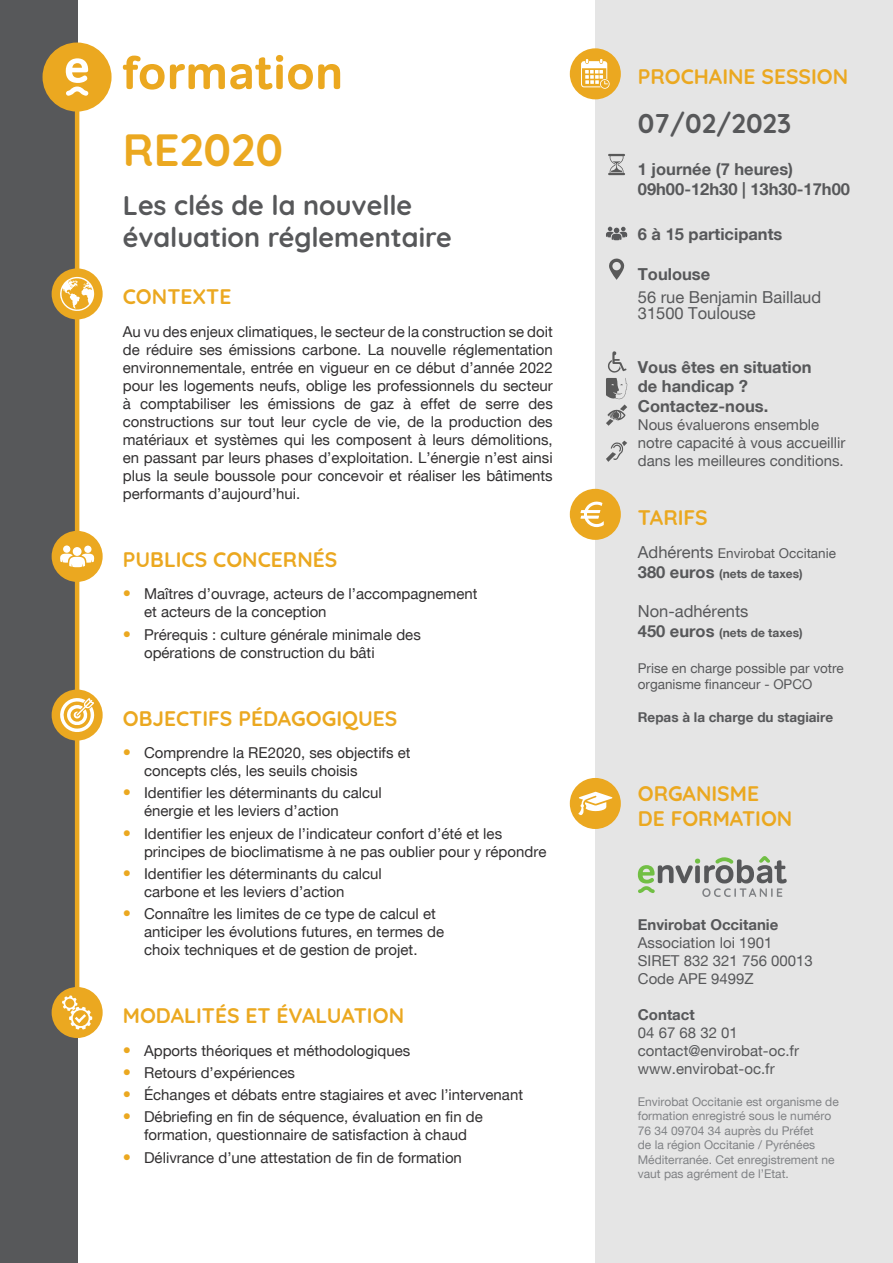
<style>
.page{position:relative;width:893px;height:1263px;background:#fff}
.page>*{position:absolute;margin:0;border:0;box-sizing:border-box;transform-origin:0 0}
.t1{font:700 45px "Quicksand";color:#eba820}
.t2{font:700 27px/32.4px "Quicksand";color:#57585a}
.t3{font:700 21px/25.2px "Quicksand";color:#eba820}
.t4{font:700 16.5px/19.6px "Helvetica Neue";color:#57585a}
.t5{font:16.5px/23.4px "Helvetica Neue";color:#57585a}
.t6{font:15px/18px "Helvetica Neue";color:#312f30}
.t7{font:15px/17.9px "Helvetica Neue";color:#57585a}
.t8{font:700 15px "Helvetica Neue";color:#57585a}
.t9{font:13.5px/16.2px "Helvetica Neue";color:#57585a}
.t10{font:700 13.5px "Helvetica Neue";color:#57585a}
.t11{font:12px/14.4px "Helvetica Neue";color:#808285}
.t12{font:700 12px "Helvetica Neue";color:#57585a}
.s1{font-size:16.5px;color:#eba820}
.s2{font-style:inherit}
.s3{font-weight:700}
.s4{font-size:16.5px}
</style>
<div class="page">
<div style="left:0;top:0;width:77px;height:1263px;background:#57585a"></div>
<div style="left:595px;top:0;width:298px;height:1263px;background:#e5e5e5"></div>
<svg style="left:43px;top:43px;width:69px;height:69px"></svg>
<svg style="left:123px;top:55px;width:217px;height:35px"></svg>
<hr style="left:75px;top:101px;width:4px;height:911px;background:#eba820">
<div style="left:52px;top:268px;width:51px;height:51px;background:#eba820;border-radius:50%"></div>
<div style="left:52px;top:531px;width:51px;height:51px;background:#eba820;border-radius:50%"></div>
<div style="left:52px;top:689px;width:51px;height:51px;background:#eba820;border-radius:50%"></div>
<div style="left:570px;top:48px;width:51px;height:51px;background:#eba820;border-radius:50%"></div>
<svg style="left:58px;top:697px;width:37px;height:37px"></svg>
<svg style="left:60px;top:277px;width:34px;height:34px"></svg>
<svg style="left:581px;top:59px;width:29px;height:30px"></svg>
<svg style="left:60px;top:554px;width:34px;height:13px"></svg>
<div style="left:73px;top:547px;width:9px;height:9px;background:#fff;border-radius:50%"></div>
<div style="left:84px;top:546px;width:8px;height:7px;background:#fff;border-radius:50%"></div>
<div style="left:63px;top:545px;width:7px;height:8px;background:#fff;border-radius:50%"></div>
<div style="left:570px;top:489px;width:51px;height:51px;background:#eba820;border-radius:50%"></div>
<svg style="left:580px;top:501px;width:24px;height:26px"></svg>
<svg style="left:638px;top:856px;width:149px;height:41px"></svg>
<div style="left:570px;top:778px;width:51px;height:51px;background:#eba820;border-radius:50%"></div>
<svg style="left:578px;top:792px;width:34px;height:23px"></svg>
<div style="left:52px;top:987px;width:51px;height:51px;background:#eba820;border-radius:50%"></div>
<svg style="left:62px;top:995px;width:30px;height:34px"></svg>
<svg style="left:608px;top:154px;width:17px;height:21px"></svg>
<svg style="left:609px;top:258px;width:15px;height:22px"></svg>
<svg style="left:606px;top:227px;width:21px;height:13px"></svg>
<svg style="left:606px;top:441px;width:21px;height:21px"></svg>
<svg style="left:606px;top:351px;width:21px;height:75px"></svg>
<p class="t1" style="left:123px;top:113px;width:162px">RE2020</p>
<p class="t2" style="left:123px;top:187px;width:331px">Les clés de la nouvelle évaluation réglementaire</p>
<p class="t3" style="left:123px;top:283px;width:110px">CONTEXTE</p>
<p class="t6" style="left:123px;top:324px;width:431px;text-align:justify">Au vu des enjeux climatiques, le secteur de la construction se doit de réduire ses émissions carbone. La nouvelle réglementation environnementale, entrée en vigueur en ce début d’année 2022 pour les logements neufs, oblige les professionnels du secteur à comptabiliser les émissions de gaz à effet de serre des constructions sur tout leur cycle de vie, de la production des matériaux et systèmes qui les composent à leurs démolitions, en passant par leurs phases d’exploitation. L’énergie n’est ainsi plus la seule boussole pour concevoir et réaliser les bâtiments performants d’aujourd’hui.</p>
<p class="t3" style="left:123px;top:545px;width:216px">PUBLICS CONCERNÉS</p>
<p class="t6" style="left:144px;top:586px;width:335px;text-indent:-21px"><span class="s1">•</span> Maîtres d’ouvrage, acteurs de l’accompagnement et acteurs de la conception</p>
<p class="t6" style="left:144px;top:626px;width:278px;text-indent:-21px"><span class="s1">•</span> Prérequis : culture générale minimale des opérations de construction du bâti</p>
<p class="t3" style="left:123px;top:704px;width:276px">OBJECTIFS PÉDAGOGIQUES</p>
<p class="t6" style="left:144px;top:745px;width:268px;text-indent:-21px"><span class="s1">•</span> Comprendre la RE2020, ses objectifs et concepts clés, les seuils choisis</p>
<p class="t6" style="left:144px;top:785px;width:239px;text-indent:-21px"><span class="s1">•</span> Identifier les déterminants du calcul énergie et les leviers d’action</p>
<p class="t6" style="left:144px;top:825px;width:404px;text-indent:-21px"><span class="s1">•</span> Identifier les enjeux de l’indicateur confort d’été et les principes de bioclimatisme à ne pas oublier pour y répondre</p>
<p class="t6" style="left:144px;top:865px;width:239px;text-indent:-21px"><span class="s1">•</span> Identifier les déterminants du calcul carbone et les leviers d’action</p>
<p class="t6" style="left:144px;top:906px;width:302px;text-indent:-21px"><span class="s1">•</span> Connaître les limites de ce type de calcul et anticiper les évolutions futures, en termes de choix techniques et de gestion de projet.</p>
<p class="t3" style="left:123px;top:1001px;width:283px">MODALITÉS ET ÉVALUATION</p>
<p class="t6" style="left:123px;top:1042px;width:289px"><span class="s1">•</span> Apports théoriques et méthodologiques</p>
<p class="t6" style="left:123px;top:1064px;width:174px"><span class="s1">•</span> Retours d’expériences</p>
<p class="t6" style="left:123px;top:1087px;width:402px"><span class="s1">•</span> Échanges et débats entre stagiaires et avec l’intervenant</p>
<p class="t6" style="left:123px;top:1109px;width:361px;text-align:center"><span class="s1">•</span> Débriefing en fin de séquence, évaluation en fin de formation, questionnaire de satisfaction à chaud</p>
<p class="t6" style="left:123px;top:1149px;width:341px"><span class="s1">•</span> Délivrance d’une attestation de fin de formation</p>
<p class="t3" style="left:638px;top:63px;width:212px">PROCHAINE SESSION</p>
<p class="t2" style="left:638px;top:105px;width:155px">07/02/2023</p>
<p class="t4" style="left:638px;top:160px;width:214px">1 journée (7 heures)<br><span class="s2">09</span>h00-1<span class="s2">2</span>h<span class="s2">3</span>0 | 1<span class="s2">3</span>h<span class="s2">3</span>0-1<span class="s2">7</span>h00</p>
<p class="t4" style="left:638px;top:226px;width:146px">6 à 15 participants</p>
<p class="t5" style="left:638px;top:263px;width:185px"><span class="s3">Toulouse<br></span>56 rue Benjamin Baillaud</p>
<p class="t5" style="left:638px;top:303px;width:119px">31500 Toulouse</p>
<p class="t4" style="left:638px;top:358px;width:175px">Vous êtes en situation de handicap ?<br>Contactez-nous.</p>
<p class="t7" style="left:638px;top:417px;width:209px">Nous évaluerons ensemble notre capacité à vous accueillir dans les meilleures conditions.</p>
<p class="t3" style="left:638px;top:503px;width:71px">TARIFS</p>
<p class="t9" style="left:638px;top:546px;width:200px"><span class="s4">Adhérents</span> Envirobat Occitanie</p>
<p class="t12" style="left:638px;top:568px;width:166px"><span class="s4">380 euros</span> (nets de taxes)</p>
<p class="t5" style="left:638px;top:601px;width:112px">Non-adhérents</p>
<p class="t12" style="left:638px;top:627px;width:166px"><span class="s4">450 euros</span> (nets de taxes)</p>
<p class="t9" style="left:638px;top:661px;width:208px">Prise en charge possible par votre organisme financeur - OPCO</p>
<p class="t10" style="left:638px;top:711px;width:197px">Repas à la charge du stagiaire</p>
<p class="t3" style="left:638px;top:779px;width:156px">ORGANISME<br>DE FORMATION</p>
<p class="t8" style="left:638px;top:917px;width:142px">Envirobat Occitanie</p>
<p class="t7" style="left:638px;top:934px;width:136px">Association loi 1901</p>
<p class="t7" style="left:638px;top:952px;width:177px">SIRET 832 321 756 00013</p>
<p class="t7" style="left:638px;top:970px;width:117px">Code APE 9499Z</p>
<p class="t8" style="left:638px;top:1007px;width:58px">Contact</p>
<p class="t7" style="left:638px;top:1024px;width:102px">04 67 68 32 01</p>
<p class="t7" style="left:638px;top:1042px;width:163px">contact@envirobat-oc.fr</p>
<p class="t7" style="left:638px;top:1060px;width:138px">www.envirobat-oc.fr</p>
<p class="t11" style="left:638px;top:1095px;width:202px">Envirobat Occitanie est organisme de formation enregistré sous le numéro 76 34 09704 34 auprès du Préfet<br>de la région Occitanie / Pyrénées Méditerranée. Cet enregistrement ne vaut pas agrément de l’Etat.</p>
</div>
